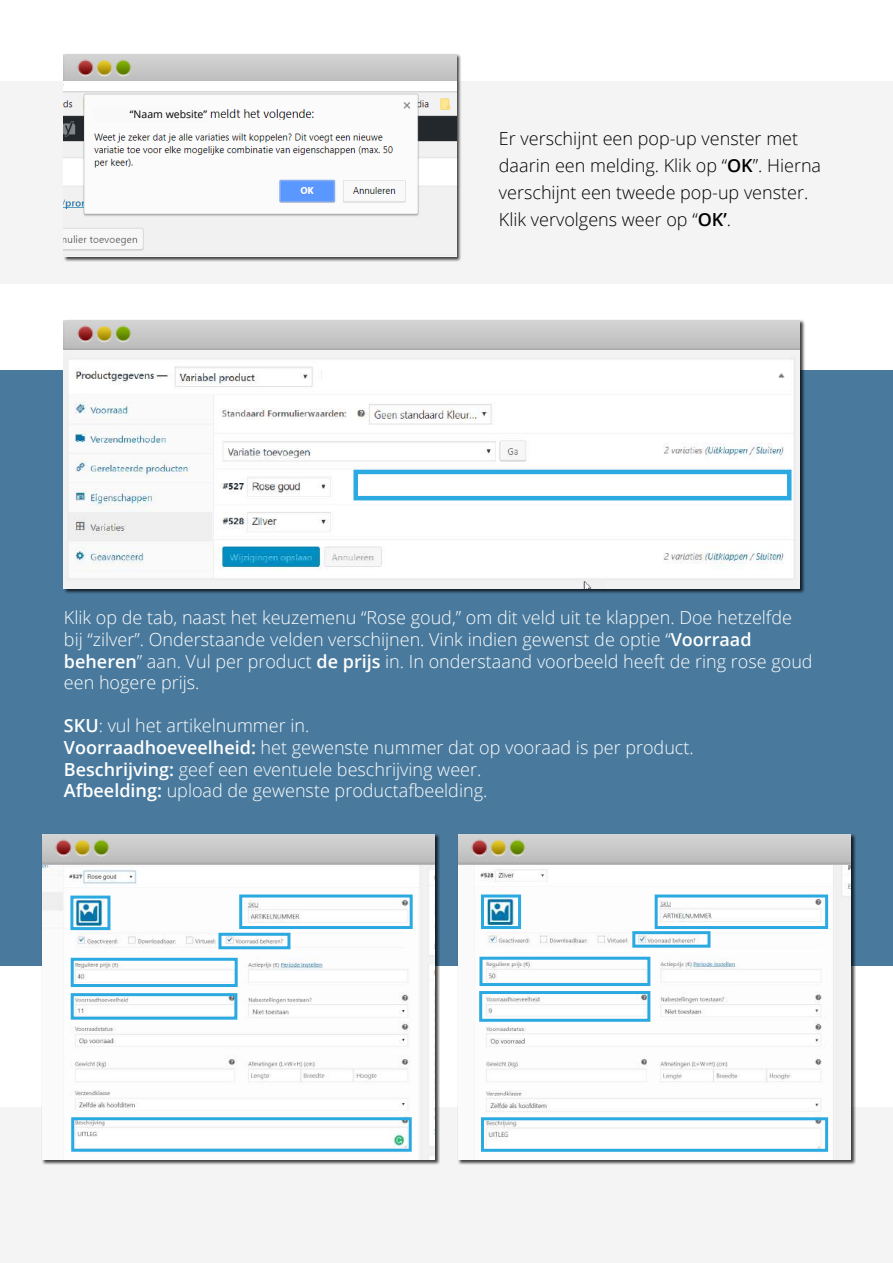
<style>
.page{position:relative;width:893px;height:1263px;background:#fff}
.page>*{position:absolute;margin:0;border:0;box-sizing:border-box;transform-origin:0 0}
.t1{font:300 18px/21.6px "Open Sans";color:#fff}
.t2{font:300 18px/27px "Open Sans";color:#000}
.t3{font:10.5px "Open Sans";color:#000}
.s1{font-weight:600}
</style>
<div class="page">
<div style="left:0;top:1108px;width:893px;height:155px;background:#f4f4f4"></div>
<div style="left:0;top:371px;width:893px;height:595px;background:#497a9d"></div>
<div style="left:63px;top:319px;width:742px;height:275px;background:#000;opacity:.75"></div>
<img style="left:64px;top:320px;width:736px;height:30px">
<div style="left:0;top:81px;width:893px;height:202px;background:#f4f4f4"></div>
<div style="left:63px;top:53px;width:399px;height:209px;background:#000;opacity:.75"></div>
<img style="left:64px;top:54px;width:393px;height:27px">
<img style="left:64px;top:81px;width:393px;height:175px">
<div style="left:93px;top:108px;width:114px;height:13px;background:#f9f9f9"></div>
<img style="left:64px;top:350px;width:736px;height:239px">
<div style="left:41px;top:833px;width:399px;height:332px;background:#000;opacity:.75"></div>
<img style="left:42px;top:834px;width:393px;height:31px">
<div style="left:457px;top:833px;width:399px;height:332px;background:#000;opacity:.75"></div>
<img style="left:458px;top:834px;width:393px;height:31px">
<img style="left:42px;top:865px;width:393px;height:294px">
<img style="left:458px;top:865px;width:393px;height:294px">
<div style="left:353px;top:470px;width:438px;height:30px;border:4px solid #2baae1"></div>
<div style="left:71px;top:958px;width:167px;height:29px;border:3px solid #2baae1"></div>
<div style="left:479px;top:957px;width:171px;height:29px;border:3px solid #2baae1"></div>
<div style="left:239px;top:894px;width:174px;height:35px;border:3px solid #2baae1"></div>
<div style="left:655px;top:894px;width:173px;height:35px;border:3px solid #2baae1"></div>
<div style="left:479px;top:991px;width:171px;height:31px;border:3px solid #2baae1"></div>
<div style="left:481px;top:1117px;width:347px;height:35px;border:3px solid #2baae1"></div>
<div style="left:71px;top:1117px;width:341px;height:35px;border:3px solid #2baae1"></div>
<div style="left:218px;top:933px;width:72px;height:16px;border:3px solid #2baae1"></div>
<div style="left:632px;top:931px;width:78px;height:17px;border:3px solid #2baae1"></div>
<div style="left:70px;top:895px;width:40px;height:35px;border:3px solid #2baae1"></div>
<div style="left:481px;top:894px;width:40px;height:35px;border:3px solid #2baae1"></div>
<div style="left:71px;top:993px;width:166px;height:27px;border:3px solid #2baae1"></div>
<p class="t3" style="left:130px;top:107px;width:79px">“Naam website”</p>
<p class="t2" style="left:499px;top:124px;width:324px">Er verschijnt een pop-up venster met daarin een melding. Klik op “<span class="s1">OK</span>”. Hierna verschijnt een tweede pop-up venster.<br>Klik vervolgens weer op “<span class="s1">OK’</span>.</p>
<p class="t1" style="left:64px;top:606px;width:750px">Klik op de tab, naast het keuzemenu “Rose goud,” om dit veld uit te klappen. Doe hetzelfde bij “zilver”. Onderstaande velden verschijnen. Vink indien gewenst de optie “<span class="s1">Voorraad beheren</span>” aan. Vul per product <span class="s1">de prijs</span> in. In onderstaand voorbeeld heeft de ring rose goud een hogere prijs.</p>
<p class="t1" style="left:64px;top:714px;width:631px"><span class="s1">SKU</span>: vul het artikelnummer in.<br><span class="s1">Voorraadhoeveelheid:</span> het gewenste nummer dat op vooraad is per product.<br><span class="s1">Beschrijving:</span> geef een eventuele beschrijving weer.<br><span class="s1">Afbeelding:</span> upload de gewenste productafbeelding.</p>
</div>
